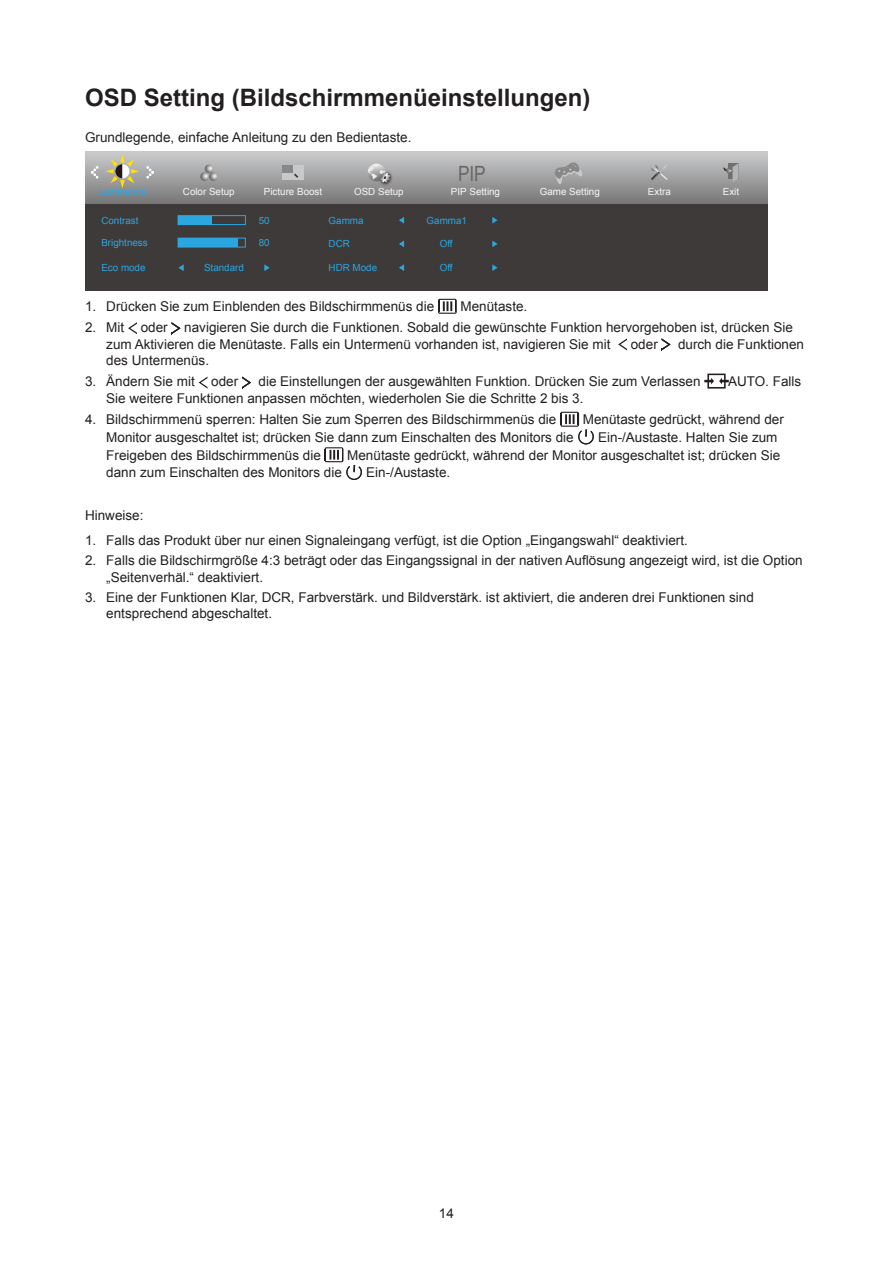
<style>
.page{position:relative;width:893px;height:1263px;background:#fff}
.page>*{position:absolute;margin:0;border:0;box-sizing:border-box;transform-origin:0 0}
.Heading_2{font:700 24px "Arial";color:#231f20}
.t1{font:21px "Arial Narrow";color:#686565}
.t2{font:13.5px/16.2px "Arial";color:#231f20}
.t3{font:9.75px "Arial";color:#2ca6e0}
.t4{font:9.75px "Arial";color:#f7f7f7}
</style>
<div class="page">
<svg style="left:85px;top:151px;width:683px;height:53px;background:#a0a0a1"></svg>
<div style="left:85px;top:204px;width:683px;height:86px;background:#3e3a39"></div>
<svg style="left:91px;top:166px;width:8px;height:13px"></svg>
<svg style="left:146px;top:166px;width:8px;height:13px"></svg>
<svg style="left:105px;top:154px;width:34px;height:34px"></svg>
<svg style="left:200px;top:165px;width:18px;height:16px"></svg>
<div style="left:283px;top:165px;width:21px;height:15px;background:#c8c9ca"></div>
<div style="left:283px;top:165px;width:10px;height:8px;background:#888"></div>
<svg style="left:294px;top:173px;width:4px;height:5px"></svg>
<img style="left:377px;top:170px;width:18px;height:17px">
<svg style="left:368px;top:164px;width:22px;height:19px"></svg>
<svg style="left:723px;top:163px;width:16px;height:19px"></svg>
<svg style="left:651px;top:165px;width:18px;height:16px"></svg>
<div style="left:178px;top:215px;width:68px;height:10px;border:1px solid #2ca6e0"></div>
<div style="left:178px;top:216px;width:34px;height:9px;background:#2ca6e0"></div>
<div style="left:178px;top:238px;width:68px;height:9px;border:1px solid #2ca6e0"></div>
<div style="left:178px;top:238px;width:59px;height:9px;background:#2ca6e0"></div>
<svg style="left:178px;top:264px;width:6px;height:7px"></svg>
<svg style="left:264px;top:264px;width:6px;height:7px"></svg>
<svg style="left:399px;top:217px;width:5px;height:7px"></svg>
<svg style="left:492px;top:217px;width:6px;height:7px"></svg>
<svg style="left:399px;top:240px;width:5px;height:7px"></svg>
<svg style="left:492px;top:240px;width:6px;height:7px"></svg>
<svg style="left:399px;top:264px;width:5px;height:7px"></svg>
<svg style="left:492px;top:264px;width:6px;height:7px"></svg>
<svg style="left:555px;top:162px;width:27px;height:22px"></svg>
<svg style="left:438px;top:299px;width:19px;height:15px"></svg>
<svg style="left:128px;top:322px;width:9px;height:12px"></svg>
<svg style="left:172px;top:322px;width:8px;height:12px"></svg>
<svg style="left:618px;top:338px;width:9px;height:12px"></svg>
<svg style="left:662px;top:338px;width:8px;height:12px"></svg>
<svg style="left:199px;top:377px;width:9px;height:12px"></svg>
<svg style="left:242px;top:377px;width:9px;height:12px"></svg>
<svg style="left:704px;top:374px;width:25px;height:15px"></svg>
<svg style="left:560px;top:412px;width:34px;height:33px"></svg>
<svg style="left:325px;top:447px;width:37px;height:33px"></svg>
<p class="Heading_2" style="left:85px;top:81px;width:507px">OSD Setting (Bildschirmmenüeinstellungen)</p>
<p class="t2" style="left:85px;top:130px;width:328px">Grundlegende, einfache Anleitung zu den Bedientaste.</p>
<p class="t1" style="left:458px;top:158px;width:29px">PIP</p>
<p class="t3" style="left:98px;top:185px;width:50px">Luminance</p>
<p class="t4" style="left:183px;top:185px;width:53px">Color Setup</p>
<p class="t4" style="left:264px;top:185px;width:60px">Picture Boost</p>
<p class="t4" style="left:354px;top:185px;width:51px">OSD Setup</p>
<p class="t4" style="left:648px;top:185px;width:24px">Extra</p>
<p class="t4" style="left:723px;top:185px;width:18px">Exit</p>
<p class="t3" style="left:101px;top:214px;width:39px">Contrast</p>
<p class="t3" style="left:259px;top:214px;width:12px">50</p>
<p class="t3" style="left:101px;top:236px;width:48px">Brightness</p>
<p class="t3" style="left:259px;top:236px;width:12px">80</p>
<p class="t3" style="left:101px;top:261px;width:46px">Eco mode</p>
<p class="t3" style="left:204px;top:261px;width:41px">Standard</p>
<p class="t4" style="left:451px;top:185px;width:51px">PIP Setting</p>
<p class="t4" style="left:540px;top:185px;width:62px">Game Setting</p>
<p class="t3" style="left:329px;top:214px;width:36px">Gamma</p>
<p class="t3" style="left:427px;top:214px;width:42px">Gamma1</p>
<p class="t3" style="left:329px;top:238px;width:23px">DCR</p>
<p class="t3" style="left:440px;top:238px;width:14px">Off</p>
<p class="t3" style="left:329px;top:261px;width:50px">HDR Mode</p>
<p class="t3" style="left:440px;top:261px;width:14px">Off</p>
<p class="t2" style="left:85px;top:298px;width:351px">1. Drücken Sie zum Einblenden des Bildschirmmenüs die</p>
<p class="t2" style="left:461px;top:298px;width:68px">Menütaste.</p>
<p class="t2" style="left:106px;top:320px;width:688px;text-indent:-21px">2. Mit oder navigieren Sie durch die Funktionen. Sobald die gewünschte Funktion hervorgehoben ist, drücken Sie zum Aktivieren die Menütaste. Falls ein Untermenü vorhanden ist, navigieren Sie mit</p>
<p class="t2" style="left:631px;top:336px;width:29px">oder</p>
<p class="t2" style="left:678px;top:336px;width:128px">durch die Funktionen</p>
<p class="t2" style="left:106px;top:352px;width:104px">des Untermenüs.</p>
<p class="t2" style="left:85px;top:373px;width:155px">3. Ändern Sie mit oder</p>
<p class="t2" style="left:259px;top:373px;width:443px">die Einstellungen der ausgewählten Funktion. Drücken Sie zum Verlassen</p>
<p class="t2" style="left:728px;top:373px;width:75px">AUTO. Falls</p>
<p class="t2" style="left:106px;top:390px;width:479px">Sie weitere Funktionen anpassen möchten, wiederholen Sie die Schritte 2 bis 3.</p>
<p class="t2" style="left:85px;top:411px;width:473px">4. Bildschirmmenü sperren: Halten Sie zum Sperren des Bildschirmmenüs die</p>
<p class="t2" style="left:583px;top:411px;width:203px">Menütaste gedrückt, während der</p>
<p class="t2" style="left:106px;top:429px;width:469px">Monitor ausgeschaltet ist; drücken Sie dann zum Einschalten des Monitors die</p>
<p class="t2" style="left:598px;top:429px;width:181px">Ein-/Austaste. Halten Sie zum</p>
<p class="t2" style="left:106px;top:447px;width:216px">Freigeben des Bildschirmmenüs die</p>
<p class="t2" style="left:347px;top:447px;width:434px">Menütaste gedrückt, während der Monitor ausgeschaltet ist; drücken Sie</p>
<p class="t2" style="left:106px;top:465px;width:237px">dann zum Einschalten des Monitors die</p>
<p class="t2" style="left:366px;top:465px;width:86px">Ein-/Austaste.</p>
<p class="t2" style="left:85px;top:507px;width:60px">Hinweise:</p>
<p class="t2" style="left:85px;top:532px;width:604px">1. Falls das Produkt über nur einen Signaleingang verfügt, ist die Option „Eingangswahl“ deaktiviert.</p>
<p class="t2" style="left:106px;top:553px;width:698px;text-indent:-21px">2. Falls die Bildschirmgröße 4:3 beträgt oder das Eingangssignal in der nativen Auflösung angezeigt wird, ist die Option „Seitenverhäl.“ deaktiviert.</p>
<p class="t2" style="left:106px;top:589px;width:649px;text-indent:-21px">3. Eine der Funktionen Klar, DCR, Farbverstärk. und Bildverstärk. ist aktiviert, die anderen drei Funktionen sind entsprechend abgeschaltet.</p>
<p class="t2" style="left:439px;top:1205px;width:17px">14</p>
</div>
